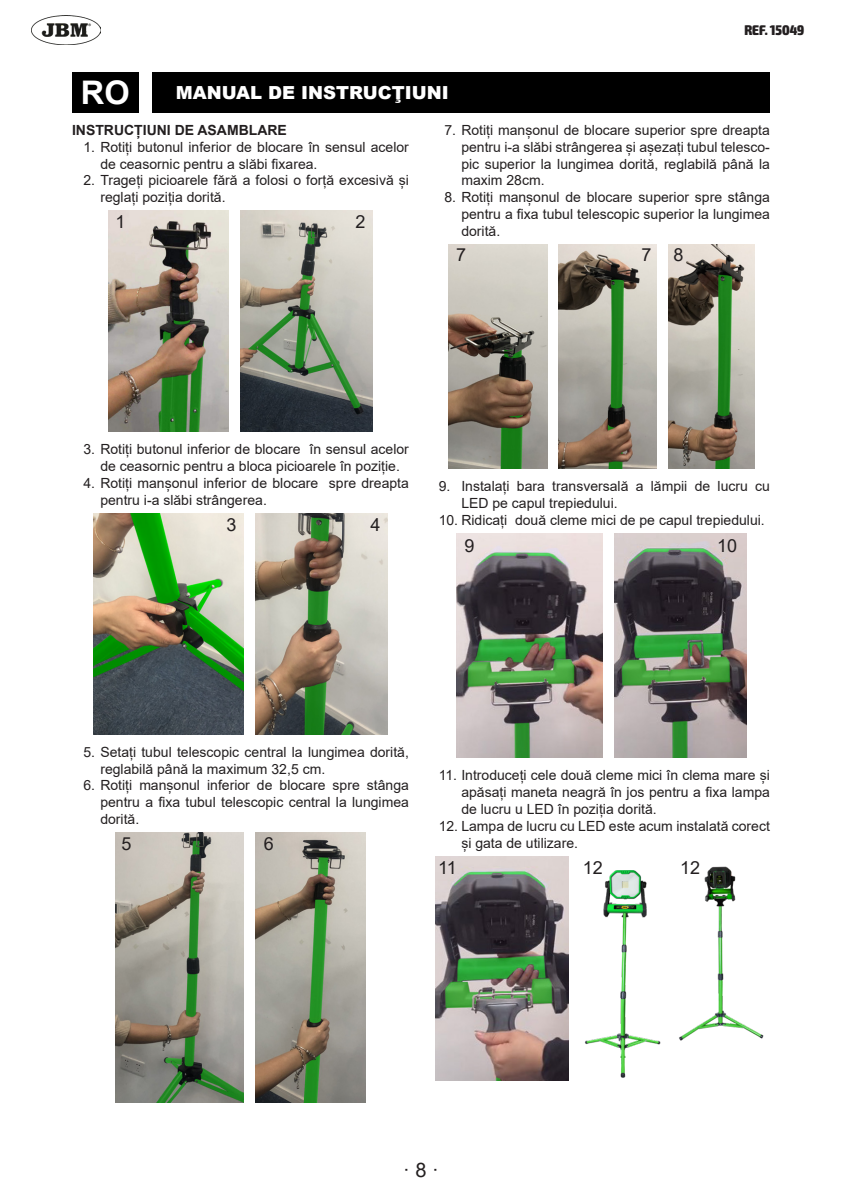
<style>
.page{position:relative;width:842px;height:1191px;background:#fff}
.page>*{position:absolute;margin:0;border:0;box-sizing:border-box;transform-origin:0 0}
.t1{font:700 32.6px "Arial";color:#fff}
.t2{font:20px "Arial";color:#231f20}
.t3{font:900 18px "Arial";color:#fff}
.Estilo_de_párrafo_2{font:18px "Arial";color:#231f20}
.t4{font:14px/16.8px "Arial";color:#231f20}
.Estilo_de_párrafo_3{font:700 14px "Arial";color:#231f20}
.t5{font:900 condensed 14px "Exo 2";color:#231f20}
</style>
<div class="page">
<img style="left:32px;top:16px;width:69px;height:28px">
<div style="left:72px;top:72px;width:67px;height:41px;background:#000"></div>
<div style="left:153px;top:72px;width:617px;height:41px;background:#000"></div>
<img style="left:109px;top:211px;width:120px;height:221px">
<img style="left:240px;top:211px;width:132px;height:221px">
<img style="left:94px;top:513px;width:150px;height:221px">
<img style="left:255px;top:513px;width:132px;height:221px">
<img style="left:115px;top:832px;width:129px;height:270px">
<img style="left:255px;top:832px;width:111px;height:270px">
<img style="left:449px;top:244px;width:98px;height:225px">
<img style="left:559px;top:244px;width:98px;height:225px">
<img style="left:669px;top:244px;width:85px;height:225px">
<img style="left:457px;top:534px;width:146px;height:224px">
<img style="left:614px;top:533px;width:132px;height:225px">
<img style="left:436px;top:856px;width:132px;height:224px">
<img style="left:585px;top:870px;width:76px;height:208px">
<img style="left:679px;top:866px;width:85px;height:175px">
<p class="t5" style="left:744px;top:21px;width:62px">REF. 15049</p>
<p class="t1" style="left:81px;top:69px;width:50px">RO</p>
<p class="t3" style="left:176px;top:80px;width:275px">MANUAL DE INSTRUCŢIUNI</p>
<p class="Estilo_de_párrafo_3" style="left:72px;top:120px;width:216px">INSTRUCȚIUNI DE ASAMBLARE</p>
<p class="t4" style="left:100px;top:138px;width:310px;text-indent:-17px">1. Rotiți butonul inferior de blocare în sensul acelor de ceasornic pentru a slăbi fixarea.</p>
<p class="t4" style="left:100px;top:172px;width:310px;text-indent:-17px">2. Trageți picioarele fără a folosi o forță excesivă și reglați poziția dorită.</p>
<p class="t4" style="left:461px;top:122px;width:310px;text-align:justify;text-indent:-17px">7. Rotiți manșonul de blocare superior spre dreapta pentru i-a slăbi strângerea și așezați tubul telesco&shy;pic superior la lungimea dorită, reglabilă până la maxim 28cm.</p>
<p class="t4" style="left:461px;top:189px;width:310px;text-align:justify;text-indent:-17px">8. Rotiți manșonul de blocare superior spre stânga pentru a fixa tubul telescopic superior la lungimea dorită.</p>
<p class="Estilo_de_párrafo_2" style="left:116px;top:210px;width:12px">1</p>
<p class="Estilo_de_párrafo_2" style="left:356px;top:210px;width:12px">2</p>
<p class="Estilo_de_párrafo_2" style="left:456px;top:242px;width:12px">7</p>
<p class="Estilo_de_párrafo_2" style="left:641px;top:242px;width:12px">7</p>
<p class="Estilo_de_párrafo_2" style="left:673px;top:242px;width:12px">8</p>
<p class="t4" style="left:83px;top:441px;width:327px;text-align:center">3. Rotiți butonul inferior de blocare în sensul acelor de ceasornic pentru a bloca picioarele în poziție.</p>
<p class="t4" style="left:100px;top:474px;width:310px;text-indent:-17px">4. Rotiți manșonul inferior de blocare spre dreapta pentru i-a slăbi strângerea.</p>
<p class="Estilo_de_párrafo_2" style="left:227px;top:512px;width:12px">3</p>
<p class="Estilo_de_párrafo_2" style="left:371px;top:512px;width:12px">4</p>
<p class="t4" style="left:461px;top:478px;width:310px;text-indent:-23px">9. Instalați bara transversală a lămpii de lucru cu<br>LED pe capul trepiedului.</p>
<p class="t4" style="left:439px;top:511px;width:328px">10. Ridicați două cleme mici de pe capul trepiedului.</p>
<p class="Estilo_de_párrafo_2" style="left:464px;top:533px;width:12px">9</p>
<p class="Estilo_de_párrafo_2" style="left:717px;top:533px;width:22px">10</p>
<p class="t4" style="left:100px;top:743px;width:310px;text-indent:-17px">5. Setați tubul telescopic central la lungimea dorită, reglabilă până la maximum 32,5 cm.</p>
<p class="t4" style="left:100px;top:777px;width:310px;text-align:justify;text-indent:-17px">6. Rotiți manșonul inferior de blocare spre stânga pentru a fixa tubul telescopic central la lungimea dorită.</p>
<p class="Estilo_de_párrafo_2" style="left:121px;top:831px;width:12px">5</p>
<p class="Estilo_de_párrafo_2" style="left:264px;top:831px;width:12px">6</p>
<p class="t4" style="left:461px;top:767px;width:310px;text-align:justify;text-indent:-23px">11. Introduceți cele două cleme mici în clema mare și apăsați maneta neagră în jos pentru a fixa lampa de lucru u LED în poziția dorită.</p>
<p class="t4" style="left:461px;top:817px;width:310px;text-indent:-23px">12. Lampa de lucru cu LED este acum instalată corect și gata de utilizare.</p>
<p class="Estilo_de_párrafo_2" style="left:438px;top:855px;width:20px">11</p>
<p class="Estilo_de_párrafo_2" style="left:583px;top:855px;width:22px">12</p>
<p class="Estilo_de_párrafo_2" style="left:680px;top:855px;width:22px">12</p>
<h2 class="t2" style="left:403px;top:1156px;width:37px">· 8 ·</h2>
</div>
